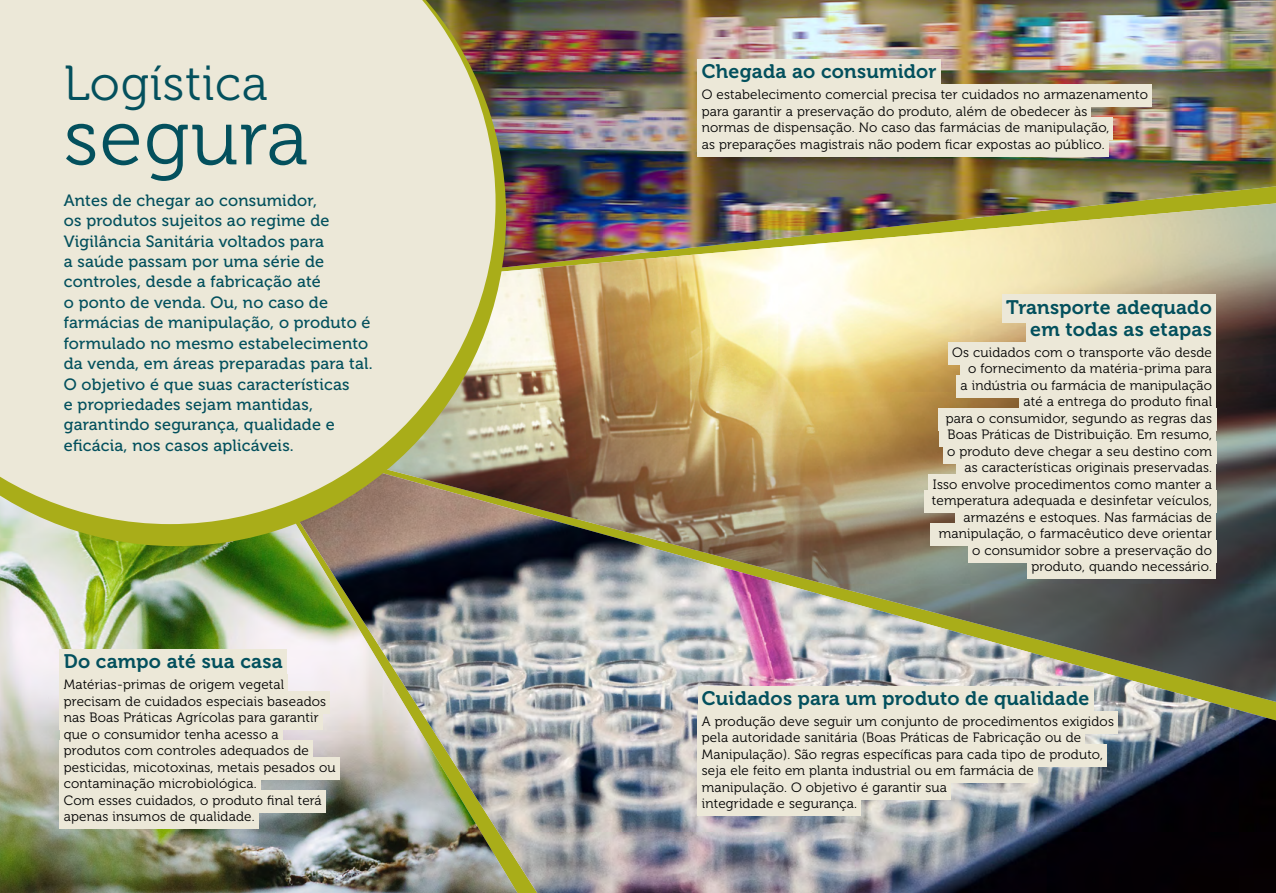
<style>
.page{position:relative;width:1276px;height:893px;background:#fff}
.page>*{position:absolute;margin:0;border:0;box-sizing:border-box;transform-origin:0 0}
.t1{font:78.9px "Museo 300";letter-spacing:.015em;color:#03505d}
.t2{font:49.05px "Museo 300";letter-spacing:.015em;color:#03505d}
.t3{font:19.5px/22.2px "Museo 700";letter-spacing:.015em;color:#03505d;text-align:right}
.t4{font:16.35px/20.4px "Museo 500";letter-spacing:.015em;color:#03505d}
.t5{font:13.5px/16.5px "Museo 300";letter-spacing:.015em;color:#000}
</style>
<div class="page">
<img style="left:0;top:702px;width:279px;height:191px">
<img style="left:506px;top:0;width:770px;height:203px">
<img style="left:0;top:546px;width:202px;height:156px">
<img style="left:202px;top:203px;width:1074px;height:447px">
<img style="left:279px;top:450px;width:997px;height:443px">
<img style="left:0;top:0;width:506px;height:546px">
<svg style="left:0;top:0;width:495px;height:524px;background:#e3dec9"></svg>
<div style="left:60px;top:650px;width:227px;height:28px;background:#ece8d8"></div>
<div style="left:60px;top:675px;width:228px;height:22px;background:#ece8d8"></div>
<div style="left:60px;top:691px;width:270px;height:22px;background:#ece8d8"></div>
<div style="left:60px;top:708px;width:263px;height:22px;background:#ece8d8"></div>
<div style="left:60px;top:724px;width:222px;height:22px;background:#ece8d8"></div>
<div style="left:60px;top:741px;width:253px;height:22px;background:#ece8d8"></div>
<div style="left:60px;top:757px;width:279px;height:22px;background:#ece8d8"></div>
<div style="left:60px;top:774px;width:201px;height:22px;background:#ece8d8"></div>
<div style="left:60px;top:790px;width:266px;height:22px;background:#ece8d8"></div>
<div style="left:60px;top:807px;width:199px;height:22px;background:#ece8d8"></div>
<div style="left:697px;top:686px;width:396px;height:28px;background:#ece8d8"></div>
<div style="left:697px;top:711px;width:420px;height:22px;background:#ece8d8"></div>
<div style="left:697px;top:728px;width:388px;height:22px;background:#ece8d8"></div>
<div style="left:697px;top:744px;width:410px;height:22px;background:#ece8d8"></div>
<div style="left:697px;top:761px;width:341px;height:22px;background:#ece8d8"></div>
<div style="left:697px;top:777px;width:254px;height:22px;background:#ece8d8"></div>
<div style="left:697px;top:794px;width:164px;height:22px;background:#ece8d8"></div>
<div style="left:1002px;top:295px;width:214px;height:28px;background:#ece8d8"></div>
<div style="left:1026px;top:317px;width:190px;height:28px;background:#ece8d8"></div>
<div style="left:948px;top:342px;width:268px;height:22px;background:#ece8d8"></div>
<div style="left:960px;top:359px;width:256px;height:22px;background:#ece8d8"></div>
<div style="left:956px;top:375px;width:260px;height:22px;background:#ece8d8"></div>
<div style="left:1019px;top:392px;width:197px;height:22px;background:#ece8d8"></div>
<div style="left:938px;top:408px;width:278px;height:22px;background:#ece8d8"></div>
<div style="left:939px;top:425px;width:277px;height:22px;background:#ece8d8"></div>
<div style="left:943px;top:441px;width:273px;height:22px;background:#ece8d8"></div>
<div style="left:956px;top:458px;width:260px;height:22px;background:#ece8d8"></div>
<div style="left:929px;top:474px;width:287px;height:22px;background:#ece8d8"></div>
<div style="left:924px;top:491px;width:292px;height:22px;background:#ece8d8"></div>
<div style="left:955px;top:507px;width:261px;height:22px;background:#ece8d8"></div>
<div style="left:930px;top:524px;width:286px;height:22px;background:#ece8d8"></div>
<div style="left:968px;top:540px;width:248px;height:22px;background:#ece8d8"></div>
<div style="left:1027px;top:557px;width:189px;height:22px;background:#ece8d8"></div>
<div style="left:697px;top:60px;width:243px;height:28px;background:#ece8d8"></div>
<div style="left:697px;top:85px;width:454px;height:22px;background:#ece8d8"></div>
<div style="left:697px;top:101px;width:394px;height:22px;background:#ece8d8"></div>
<div style="left:697px;top:118px;width:416px;height:22px;background:#ece8d8"></div>
<div style="left:697px;top:134px;width:411px;height:22px;background:#ece8d8"></div>
<h2 class="t2" style="left:64px;top:56px;width:205px">Logística</h2>
<h1 class="t1" style="left:64px;top:95px;width:246px">segura</h1>
<p class="t4" style="left:64px;top:190px;width:310px">Antes de chegar ao consumidor,<br>os produtos sujeitos ao regime de Vigilância Sanitária voltados para<br>a saúde passam por uma série de controles, desde a fabricação até<br>o ponto de venda. Ou, no caso de farmácias de manipulação, o produto é formulado no mesmo estabelecimento da venda, em áreas preparadas para tal.<br>O objetivo é que suas características<br>e propriedades sejam mantidas, garantindo segurança, qualidade e eficácia, nos casos aplicáveis.</p>
<h3 class="t3" style="left:702px;top:61px;width:236px">Chegada ao consumidor</h3>
<p class="t5" style="left:702px;top:87px;width:448px">O estabelecimento comercial precisa ter cuidados no armazenamento para garantir a preservação do produto, além de obedecer às<br>normas de dispensação. No caso das farmácias de manipulação,<br>as preparações magistrais não podem ficar expostas ao público.</p>
<h3 class="t3" style="left:1006px;top:296px;width:207px">Transporte adequado em todas as etapas</h3>
<p class="t5" style="left:932px;top:344px;width:282px;text-align:right">Os cuidados com o transporte vão desde<br>o fornecimento da matéria-prima para<br>a indústria ou farmácia de manipulação<br>até a entrega do produto final<br>para o consumidor, segundo as regras das Boas Práticas de Distribuição. Em resumo,<br>o produto deve chegar a seu destino com as características originais preservadas.<br>Isso envolve procedimentos como manter a temperatura adequada e desinfetar veículos, armazéns e estoques. Nas farmácias de manipulação, o farmacêutico deve orientar o consumidor sobre a preservação do produto, quando necessário.</p>
<h3 class="t3" style="left:64px;top:651px;width:220px">Do campo até sua casa</h3>
<p class="t5" style="left:64px;top:677px;width:273px">Matérias-primas de origem vegetal precisam de cuidados especiais baseados nas Boas Práticas Agrícolas para garantir que o consumidor tenha acesso a produtos com controles adequados de pesticidas, micotoxinas, metais pesados ou contaminação microbiológica.<br>Com esses cuidados, o produto final terá apenas insumos de qualidade.</p>
<h3 class="t3" style="left:702px;top:687px;width:389px">Cuidados para um produto de qualidade</h3>
<p class="t5" style="left:702px;top:713px;width:414px">A produção deve seguir um conjunto de procedimentos exigidos pela autoridade sanitária (Boas Práticas de Fabricação ou de Manipulação). São regras específicas para cada tipo de produto, seja ele feito em planta industrial ou em farmácia de manipulação. O objetivo é garantir sua<br>integridade e segurança.</p>
</div>
